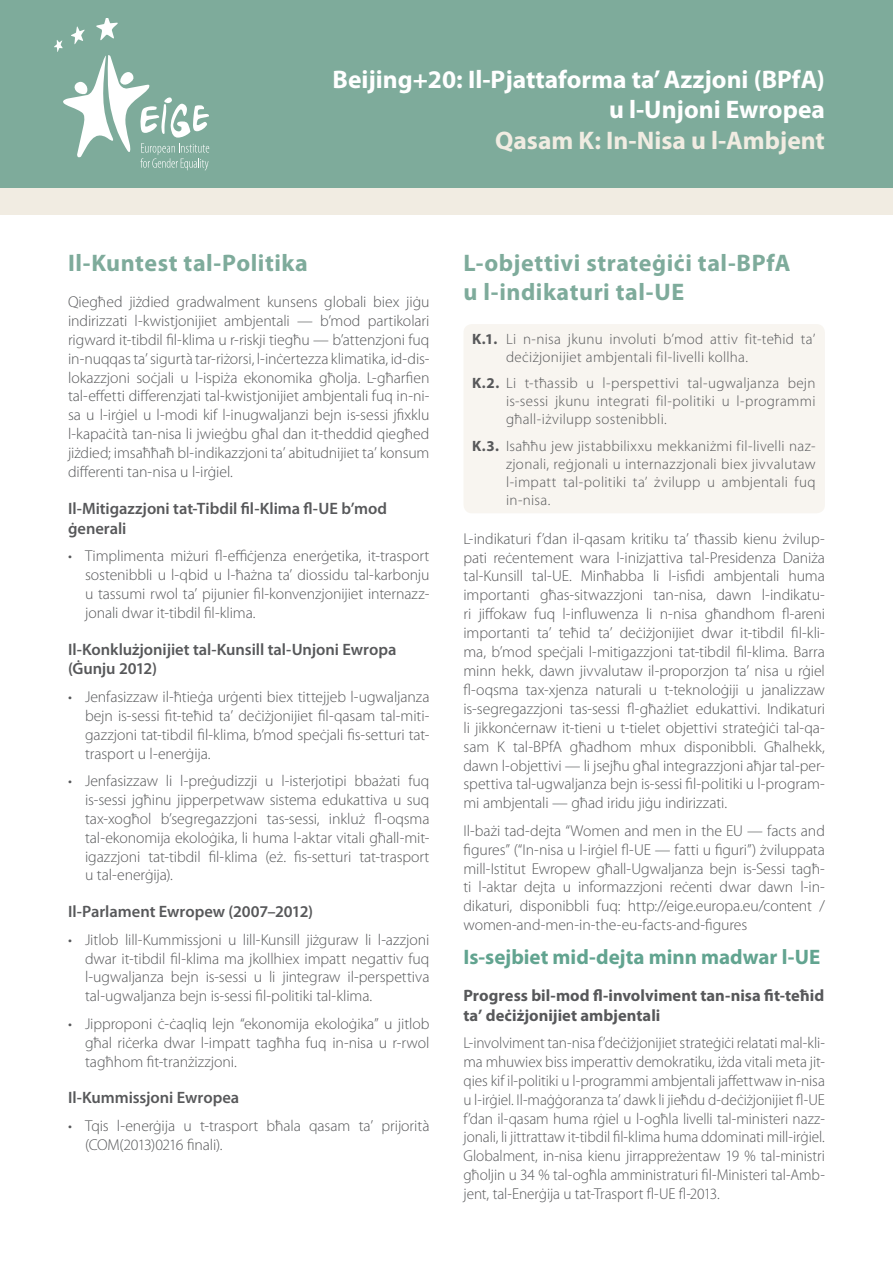
<style>
.page{position:relative;width:893px;height:1263px;background:#fff}
.page>*{position:absolute;margin:0;border:0;box-sizing:border-box;transform-origin:0 0}
.Main_1{font:700 25.5px/30.6px "Myriad Pro";color:#fff;text-align:right}
.Main_2{font:700 25.5px "Myriad Pro";color:#f1ece2}
.Title_1{font:700 24px/28.8px "Myriad Pro";letter-spacing:.02em;color:#7eab9b}
.Body_Text{font:700 21px "Myriad Pro";letter-spacing:-.005em;color:#62a490}
.Subtitle{font:600 16.5px/19.8px "Myriad Pro";letter-spacing:-.005em;color:#57585a}
.Subtitle-2{font:700 16.5px/19.8px "Myriad Pro";color:#57585a}
.Body_Text-2{font:300 15.75px/18.9px "Myriad Pro";letter-spacing:-.005em;color:#57585a;text-align:justify}
.Body_Text_2{font:300 15px/18px "Myriad Pro";letter-spacing:.02em;color:#57585a;text-align:justify}
.s1{font-weight:700}
</style>
<div class="page">
<div style="left:463px;top:324px;width:362px;height:189px;background:#f8f5f0;border-radius:9px"></div>
<div style="left:0;top:0;width:893px;height:215px;background:#f1ece2"></div>
<div style="left:0;top:0;width:893px;height:187px;background:#7eab9b"></div>
<svg style="left:54px;top:18px;width:155px;height:153px"></svg>
<p class="Main_1" style="left:332px;top:63px;width:494px">Beijing+20: Il-Pjattaforma ta’ Azzjoni (BPfA) u l-Unjoni Ewropea</p>
<p class="Main_2" style="left:495px;top:124px;width:331px">Qasam K: In-Nisa u l-Ambjent</p>
<p class="Title_1" style="left:68px;top:248px;width:241px">Il-Kuntest tal-Politika</p>
<p class="Body_Text-2" style="left:68px;top:292px;width:363px">Qiegħed jiżdied gradwalment kunsens globali biex jiġu indirizzati l-kwistjonijiet ambjentali — b’mod partikolari rigward it-tibdil fil-klima u r-riskji tiegħu — b’attenzjoni fuq in-nuqqas ta’ sigurtà tar-riżorsi, l-inċertezza klimatika, id-dis&shy;lokazzjoni soċjali u l-ispiża ekonomika għolja. L-għarfien tal-effetti differenzjati tal-kwistjonijiet ambjentali fuq in-ni&shy;sa u l-irġiel u l-modi kif l-inugwaljanzi bejn is-sessi jfixklu l-kapaċità tan-nisa li jwieġbu għal dan it-theddid qiegħed jiżdied; imsaħħaħ bl-indikazzjoni ta’ abitudnijiet ta’ konsum differenti tan-nisa u l-irġiel.</p>
<p class="Subtitle" style="left:68px;top:499px;width:320px">Il-Mitigazzjoni tat-Tibdil fil-Klima fl-UE b’mod ġenerali</p>
<p class="Body_Text-2" style="left:85px;top:547px;width:346px;text-indent:-17px">• Timplimenta miżuri fl-effiċjenza enerġetika, it-trasport sostenibbli u l-qbid u l-ħażna ta’ diossidu tal-karbonju u tassumi rwol ta’ pijunier fil-konvenzjonijiet internazz&shy;jonali dwar it-tibdil fil-klima.</p>
<p class="Subtitle" style="left:68px;top:639px;width:330px">Il-Konklużjonijiet tal-Kunsill tal-Unjoni Ewropa (Ġunju 2012)</p>
<p class="Body_Text-2" style="left:85px;top:687px;width:346px;text-indent:-17px">• Jenfasizzaw il-ħtieġa urġenti biex tittejjeb l-ugwaljanza bejn is-sessi fit-teħid ta’ deċiżjonijiet fil-qasam tal-miti&shy;gazzjoni tat-tibdil fil-klima, b’mod speċjali fis-setturi tat&shy;trasport u l-enerġija.</p>
<p class="Body_Text-2" style="left:85px;top:771px;width:346px;text-indent:-17px">• Jenfasizzaw li l-preġudizzji u l-isterjotipi bbażati fuq is-sessi jgħinu jipperpetwaw sistema edukattiva u suq tax-xogħol b’segregazzjoni tas-sessi, inkluż fl-oqsma tal-ekonomija ekoloġika, li huma l-aktar vitali għall-mit&shy;igazzjoni tat-tibdil fil-klima (eż. fis-setturi tat-trasport u tal-enerġija).</p>
<p class="Subtitle" style="left:68px;top:902px;width:246px">Il-Parlament Ewropew (2007–2012)</p>
<p class="Body_Text-2" style="left:85px;top:930px;width:346px;text-indent:-17px">• Jitlob lill-Kummissjoni u lill-Kunsill jiżguraw li l-azzjoni dwar it-tibdil fil-klima ma jkollhiex impatt negattiv fuq l-ugwaljanza bejn is-sessi u li jintegraw il-perspettiva tal-ugwaljanza bejn is-sessi fil-politiki tal-klima.</p>
<p class="Body_Text-2" style="left:85px;top:1014px;width:346px;text-indent:-17px">• Jipproponi ċ-ċaqliq lejn “ekonomija ekoloġika” u jitlob għal riċerka dwar l-impatt tagħha fuq in-nisa u r-rwol tagħhom fit-tranżizzjoni.</p>
<p class="Subtitle" style="left:68px;top:1088px;width:173px">Il-Kummissjoni Ewropea</p>
<p class="Body_Text-2" style="left:85px;top:1116px;width:346px;text-indent:-17px">• Tqis l-enerġija u t-trasport bħala qasam ta’ prijorità (COM(2013)0216 finali).</p>
<p class="Title_1" style="left:463px;top:248px;width:329px">L-objettivi strateġiċi tal-BPfA u l-indikaturi tal-UE</p>
<p class="Body_Text_2" style="left:506px;top:330px;width:311px;text-indent:-34px"><span class="s1">K.1.</span> Li n-nisa jkunu involuti b’mod attiv fit-teħid ta’ deċiżjonijiet ambjentali fil-livelli kollha.</p>
<p class="Body_Text_2" style="left:506px;top:375px;width:311px;text-indent:-34px"><span class="s1">K.2.</span> Li t-tħassib u l-perspettivi tal-ugwaljanza bejn is-sessi jkunu integrati fil-politiki u l-programmi għall-iżvilupp sostenibbli.</p>
<p class="Body_Text_2" style="left:506px;top:437px;width:311px;text-indent:-34px"><span class="s1">K.3.</span> Isaħħu jew jistabbilixxu mekkaniżmi fil-livelli naz&shy;zjonali, reġjonali u internazzjonali biex jivvalutaw l-impatt tal-politiki ta’ żvilupp u ambjentali fuq in-nisa.</p>
<p class="Body_Text-2" style="left:463px;top:529px;width:363px">L-indikaturi f’dan il-qasam kritiku ta’ tħassib kienu żvilup&shy;pati reċentement wara l-inizjattiva tal-Presidenza Daniża tal-Kunsill tal-UE. Minħabba li l-isfidi ambjentali huma importanti għas-sitwazzjoni tan-nisa, dawn l-indikatu&shy;ri jiffokaw fuq l-influwenza li n-nisa għandhom fl-areni importanti ta’ teħid ta’ deċiżjonijiet dwar it-tibdil fil-kli&shy;ma, b’mod speċjali l-mitigazzjoni tat-tibdil fil-klima. Barra minn hekk, dawn jivvalutaw il-proporzjon ta’ nisa u rġiel fl-oqsma tax-xjenza naturali u t-teknoloġiji u janalizzaw is-segregazzjoni tas-sessi fl-għażliet edukattivi. Indikaturi li jikkonċernaw it-tieni u t-tielet objettivi strateġiċi tal-qa&shy;sam K tal-BPfA għadhom mhux disponibbli. Għalhekk, dawn l-objettivi — li jsejħu għal integrazzjoni aħjar tal-per&shy;spettiva tal-ugwaljanza bejn is-sessi fil-politiki u l-program&shy;mi ambjentali — għad iridu jiġu indirizzati.</p>
<p class="Body_Text-2" style="left:463px;top:821px;width:363px">Il-bażi tad-dejta “Women and men in the EU — facts and figures” (“In-nisa u l-irġiel fl-UE — fatti u figuri”) żviluppata mill-Istitut Ewropew għall-Ugwaljanza bejn is-Sessi tagħ&shy;ti l-aktar dejta u informazzjoni reċenti dwar dawn l-in&shy;dikaturi, disponibbli fuq: http://eige.europa.eu/content / women-and-men-in-the-eu-facts-and-figures</p>
<p class="Body_Text" style="left:463px;top:943px;width:358px">Is-sejbiet mid-dejta minn madwar l-UE</p>
<p class="Subtitle-2" style="left:463px;top:985px;width:362px">Progress bil-mod fl-involviment tan-nisa fit-teħid ta’ deċiżjonijiet ambjentali</p>
<p class="Body_Text-2" style="left:463px;top:1033px;width:363px">L-involviment tan-nisa f’deċiżjonijiet strateġiċi relatati mal-kli&shy;ma mhuwiex biss imperattiv demokratiku, iżda vitali meta jit&shy;qies kif il-politiki u l-programmi ambjentali jaffettwaw in-nisa u l-irġiel. Il-maġġoranza ta’ dawk li jieħdu d-deċiżjonijiet fl-UE f’dan il-qasam huma rġiel u l-ogħla livelli tal-ministeri nazz&shy;jonali, li jittrattaw it-tibdil fil-klima huma ddominati mill-irġiel.<br>Globalment, in-nisa kienu jirrappreżentaw 19 % tal-ministri għoljin u 34 % tal-ogħla amministraturi fil-Ministeri tal-Amb&shy;jent, tal-Enerġija u tat-Trasport fl-UE fl-2013.</p>
</div>
